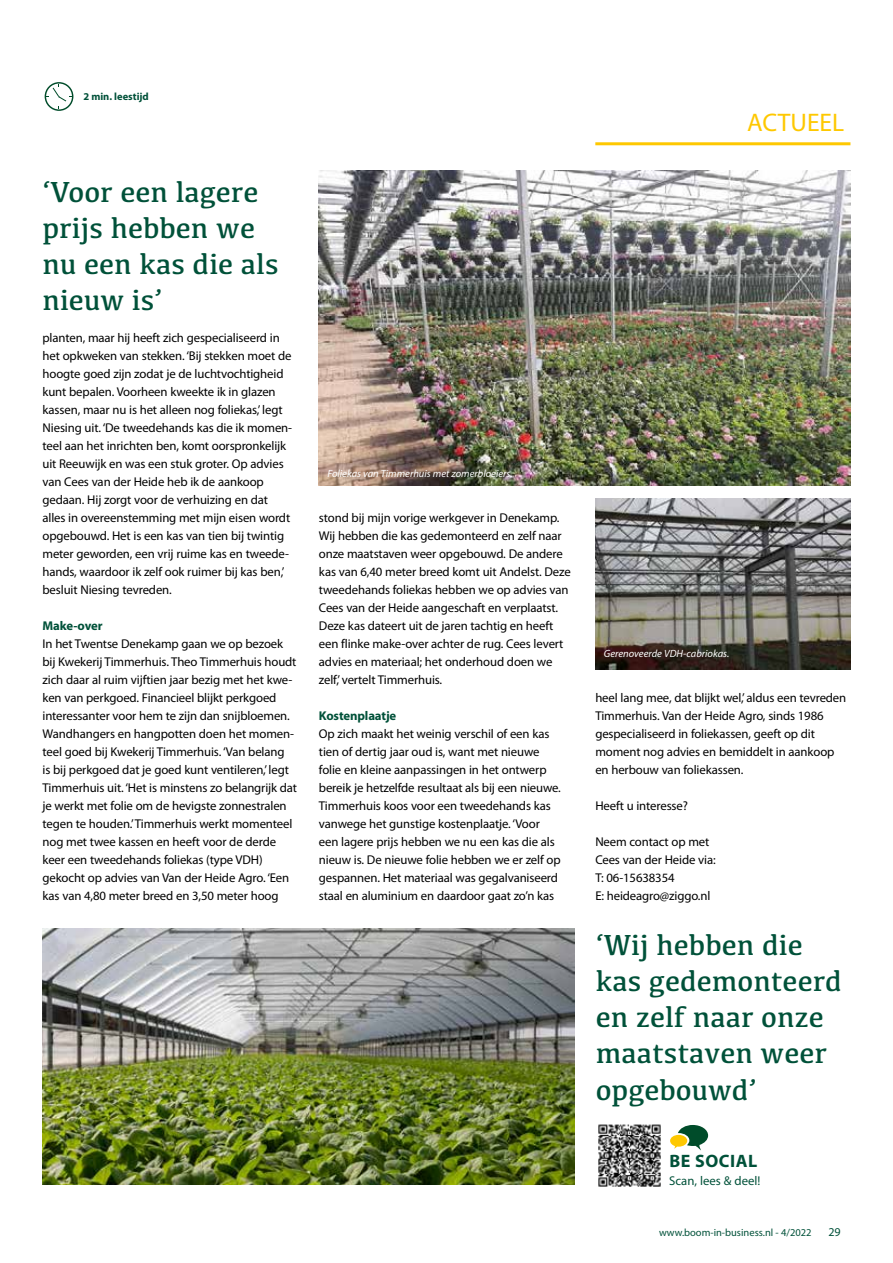
<style>
.page{position:relative;width:893px;height:1263px;background:#fff}
.page>*{position:absolute;margin:0;border:0;box-sizing:border-box;transform-origin:0 0}
.t1{font:30px/36px "Kefa";color:#005139}
.t2{font:25.5px "Myriad Pro";color:#fec800}
.t3{font:700 18px "Myriad Pro";letter-spacing:.03em;color:#005139}
.t4{font:12.75px/18px "Myriad Pro";letter-spacing:-.01em;color:#000}
.t5{font:700 12.75px "Myriad Pro";letter-spacing:-.01em;color:#005139}
.t6{font:12.75px "Myriad Pro";color:#005139}
.t7{font:12px "Myriad Pro";color:#005139}
.t8{font:italic 10.5px "Myriad Pro";color:#fff}
.t9{font:10.5px "Myriad Pro";color:#005139}
.t10{font:700 10.5px "Myriad Pro";color:#005139}
</style>
<div class="page">
<hr style="left:595px;top:142px;width:255px;height:3px;background:#fec800">
<svg style="left:45px;top:82px;width:28px;height:29px"></svg>
<img style="left:595px;top:499px;width:255px;height:170px">
<img style="left:319px;top:170px;width:531px;height:315px">
<img style="left:43px;top:929px;width:531px;height:255px">
<img style="left:598px;top:1124px;width:63px;height:62px">
<svg style="left:670px;top:1125px;width:38px;height:26px"></svg>
<p class="t10" style="left:83px;top:90px;width:67px">2 min. leestijd</p>
<h1 class="t1" style="left:43px;top:173px;width:238px">‘Voor een lagere prijs hebben we nu een kas die als nieuw is’</h1>
<p class="t4" style="left:43px;top:329px;width:251px">planten, maar hij heeft zich gespecialiseerd in het opkweken van stekken. ‘Bij stekken moet de hoogte goed zijn zodat je de luchtvochtigheid kunt bepalen. Voorheen kweekte ik in glazen kassen, maar nu is het alleen nog foliekas,’ legt Niesing uit. ‘De tweedehands kas die ik momen&shy;teel aan het inrichten ben, komt oorspronkelijk uit Reeuwijk en was een stuk groter. Op advies van Cees van der Heide heb ik de aankoop gedaan. Hij zorgt voor de verhuizing en dat alles in overeenstemming met mijn eisen wordt opgebouwd. Het is een kas van tien bij twintig meter geworden, een vrij ruime kas en tweede&shy;hands, waardoor ik zelf ook ruimer bij kas ben,’ besluit Niesing tevreden.</p>
<p class="t5" style="left:43px;top:617px;width:62px">Make-over</p>
<p class="t4" style="left:43px;top:635px;width:256px">In het Twentse Denekamp gaan we op bezoek bij Kwekerij Timmerhuis. Theo Timmerhuis houdt zich daar al ruim vijftien jaar bezig met het kwe&shy;ken van perkgoed. Financieel blijkt perkgoed interessanter voor hem te zijn dan snijbloemen.<br>Wandhangers en hangpotten doen het momen&shy;teel goed bij Kwekerij Timmerhuis. ‘Van belang<br>is bij perkgoed dat je goed kunt ventileren,’ legt Timmerhuis uit. ‘Het is minstens zo belangrijk dat je werkt met folie om de hevigste zonnestralen tegen te houden.’ Timmerhuis werkt momenteel nog met twee kassen en heeft voor de derde keer een tweedehands foliekas (type VDH) gekocht op advies van Van der Heide Agro. ‘Een kas van 4,80 meter breed en 3,50 meter hoog</p>
<p class="t8" style="left:327px;top:467px;width:187px">Foliekas van Timmerhuis met zomerbloeiers.</p>
<p class="t4" style="left:319px;top:509px;width:253px">stond bij mijn vorige werkgever in Denekamp.<br>Wij hebben die kas gedemonteerd en zelf naar onze maatstaven weer opgebouwd. De andere kas van 6,40 meter breed komt uit Andelst. Deze tweedehands foliekas hebben we op advies van Cees van der Heide aangeschaft en verplaatst.<br>Deze kas dateert uit de jaren tachtig en heeft een flinke make-over achter de rug. Cees levert advies en materiaal; het onderhoud doen we zelf,’ vertelt Timmerhuis.</p>
<p class="t5" style="left:319px;top:708px;width:79px">Kostenplaatje</p>
<p class="t4" style="left:319px;top:725px;width:243px">Op zich maakt het weinig verschil of een kas tien of dertig jaar oud is, want met nieuwe folie en kleine aanpassingen in het ontwerp bereik je hetzelfde resultaat als bij een nieuwe.<br>Timmerhuis koos voor een tweedehands kas vanwege het gunstige kostenplaatje. ‘Voor een lagere prijs hebben we nu een kas die als nieuw is. De nieuwe folie hebben we er zelf op gespannen. Het materiaal was gegalvaniseerd staal en aluminium en daardoor gaat zo’n kas</p>
<h2 class="t2" style="left:747px;top:107px;width:99px">ACTUEEL</h2>
<p class="t8" style="left:604px;top:647px;width:127px">Gerenoveerde VDH-cabriokas.</p>
<p class="t4" style="left:595px;top:689px;width:252px">heel lang mee, dat blijkt wel,’ aldus een tevreden Timmerhuis. Van der Heide Agro, sinds 1986 gespecialiseerd in foliekassen, geeft op dit moment nog advies en bemiddelt in aankoop en herbouw van foliekassen.</p>
<p class="t4" style="left:595px;top:797px;width:94px">Heeft u interesse?</p>
<p class="t4" style="left:595px;top:833px;width:122px">Neem contact op met<br>Cees van der Heide via:<br>T: 06-15638354<br>E: heideagro@ziggo.nl</p>
<h1 class="t1" style="left:596px;top:926px;width:248px">‘Wij hebben die kas gedemonteerd en zelf naar onze maatstaven weer opgebouwd’</h1>
<h3 class="t3" style="left:669px;top:1149px;width:89px">BE SOCIAL</h3>
<p class="t6" style="left:669px;top:1172px;width:93px">Scan, lees &amp; deel!</p>
<p class="t9" style="left:659px;top:1226px;width:154px">www.boom-in-business.nl - 4/2022</p>
<p class="t7" style="left:828px;top:1224px;width:14px">29</p>
</div>
